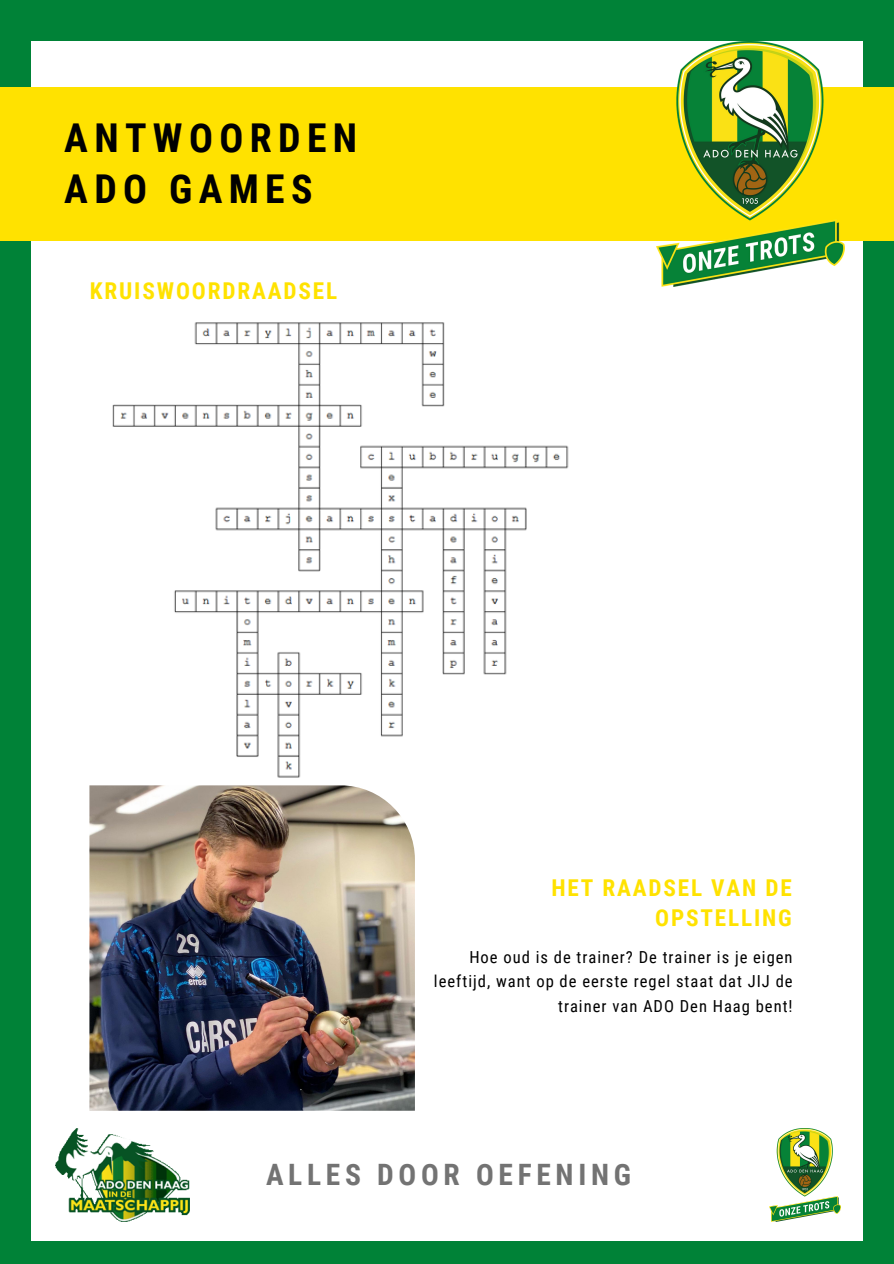
<style>
.page{position:relative;width:894px;height:1264px;background:#fff}
.page>*{position:absolute;margin:0;border:0;box-sizing:border-box;transform-origin:0 0}
.t1{font:700 39.75px "Roboto Condensed";letter-spacing:.16em;color:#000}
.t2{font:700 29.4px "Roboto Condensed";letter-spacing:.16em;color:#737373}
.t3{font:700 23.25px/30.5px "Roboto Condensed";letter-spacing:.08em;color:#ffe200;text-align:right}
.t4{font:16.5px/24.8px "Roboto Condensed";letter-spacing:.06em;color:#000;text-align:right}
</style>
<div class="page">
<div style="left:0;top:0;width:893px;height:1263px;background:#008237"></div>
<div style="left:32px;top:42px;width:830px;height:1198px;background:#fff"></div>
<div style="left:0;top:87px;width:893px;height:154px;background:#ffe200"></div>
<img style="left:55px;top:1128px;width:135px;height:93px">
<img style="left:769px;top:1128px;width:71px;height:93px">
<img style="left:656px;top:42px;width:188px;height:244px">
<img style="left:112px;top:322px;width:457px;height:456px">
<img style="left:89px;top:785px;width:326px;height:325px">
<p class="t1" style="left:64px;top:115px;width:294px">ANTWOORDEN</p>
<p class="t1" style="left:64px;top:166px;width:250px">ADO GAMES</p>
<p class="t3" style="left:90px;top:276px;width:249px">KRUISWOORDRAADSEL</p>
<p class="t3" style="left:551px;top:872px;width:242px">HET RAADSEL VAN DE<br>OPSTELLING</p>
<p class="t4" style="left:434px;top:944px;width:360px">Hoe oud is de trainer? De trainer is je eigen leeftijd, want op de eerste regel staat dat JIJ de trainer van ADO Den Haag bent!</p>
<p class="t2" style="left:266px;top:1157px;width:366px">ALLES DOOR OEFENING</p>
</div>
